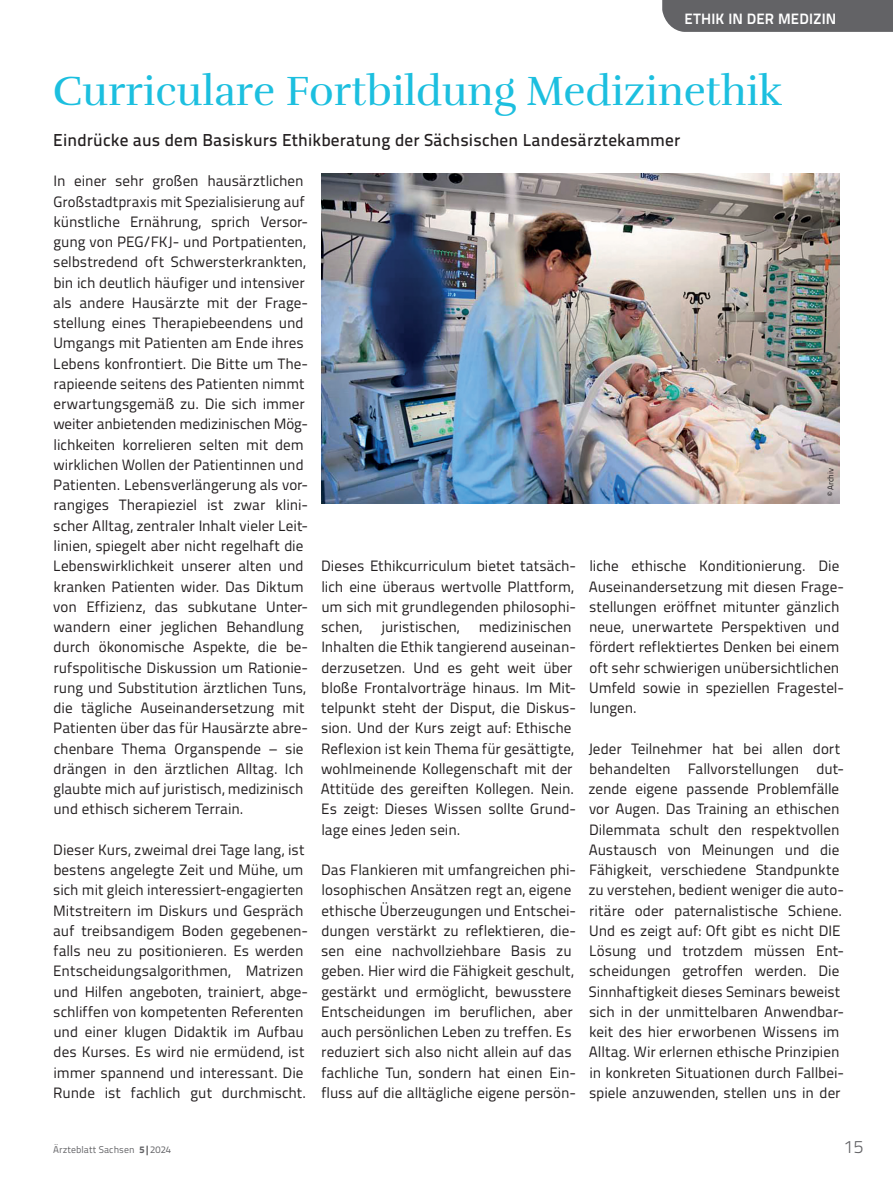
<style>
.page{position:relative;width:893px;height:1191px;background:#fff}
.page>*{position:absolute;margin:0;border:0;box-sizing:border-box;transform-origin:0 0}
.t1{font:42px "Rufina";color:#1cbfdf}
.t2{font:300 18px "Titillium Text";color:#636366}
.t3{font:500 17.25px "Titillium Text";letter-spacing:.01em;color:#231f20}
.t4{font:15px/20.2px "Titillium Text";color:#231f20}
.t5{font:700 15px "Titillium Text";letter-spacing:.01em;color:#fff}
.t6{font:9.75px "Titillium Text";letter-spacing:.01em;color:#636366}
.t7{font:8.25px "Titillium Text";color:#231f20}
.s1{font-weight:800}
</style>
<div class="page">
<div style="left:662px;top:0;width:231px;height:32px;background:#636366"></div>
<img style="left:321px;top:173px;width:519px;height:331px">
<p class="t5" style="left:685px;top:7px;width:153px">ETHIK IN DER MEDIZIN</p>
<h1 class="t1" style="left:53px;top:66px;width:731px">Curriculare Fortbildung Medizinethik</h1>
<p class="t3" style="left:53px;top:127px;width:629px">Eindrücke aus dem Basiskurs Ethikberatung der Sächsischen Landesärztekammer</p>
<p class="t4" style="left:53px;top:170px;width:256px">In einer sehr großen hausärztlichen Großstadtpraxis mit Spezialisierung auf künstliche Ernährung, sprich Versor&shy;gung von PEG/FKJ- und Portpatienten, selbstredend oft Schwersterkrankten, bin ich deutlich häufiger und intensiver als andere Hausärzte mit der Frage&shy;stellung eines Therapiebeendens und Umgangs mit Patienten am Ende ihres Lebens konfrontiert. Die Bitte um The&shy;rapieende seitens des Patienten nimmt erwartungsgemäß zu. Die sich immer weiter anbietenden medizinischen Mög&shy;lichkeiten korrelieren selten mit dem wirklichen Wollen der Patientinnen und Patienten. Lebensverlängerung als vor&shy;rangiges Therapieziel ist zwar klini&shy;scher Alltag, zentraler Inhalt vieler Leit&shy;linien, spiegelt aber nicht regelhaft die Lebenswirklichkeit unserer alten und kranken Patienten wider. Das Diktum von Effizienz, das subkutane Unter&shy;wandern einer jeglichen Behandlung durch ökonomische Aspekte, die be-- rufspolitische Diskussion um Rationie&shy;rung und Substitution ärztlichen Tuns, die tägliche Auseinandersetzung mit Patienten über das für Hausärzte abre&shy;chenbare Thema Organspende – sie drängen in den ärztlichen Alltag. Ich glaubte mich auf juristisch, medizinisch und ethisch sicherem Terrain.</p>
<p class="t4" style="left:53px;top:838px;width:256px">Dieser Kurs, zweimal drei Tage lang, ist bestens angelegte Zeit und Mühe, um sich mit gleich interessiert-engagierten Mitstreitern im Diskurs und Gespräch auf treibsandigem Boden gegebenen&shy;falls neu zu positionieren. Es werden Entscheidungsalgorithmen, Matrizen und Hilfen angeboten, trainiert, abge&shy;schliffen von kompetenten Referenten und einer klugen Didaktik im Aufbau des Kurses. Es wird nie ermüdend, ist immer spannend und interessant. Die Runde ist fachlich gut durchmischt.</p>
<p class="t7" style="left:825px;top:496px;width:30px;rotate:-90deg">© Archiv</p>
<p class="t4" style="left:321px;top:555px;width:256px">Dieses Ethikcurriculum bietet tatsäch&shy;lich eine überaus wertvolle Plattform, um sich mit grundlegenden philosophi&shy;schen,</p>
<p class="t4" style="left:321px;top:616px;width:257px;text-indent:158px">medizinischen Inhalten die Ethik tangierend auseinan&shy;derzusetzen. Und es geht weit über bloße Frontalvorträge hinaus. Im Mit&shy;telpunkt steht der Disput, die Diskus&shy;sion. Und der Kurs zeigt auf: Ethische Reflexion ist kein Thema für gesättigte, wohlmeinende Kollegenschaft mit der Attitüde des gereiften Kollegen. Nein.<br>Es zeigt: Dieses Wissen sollte Grund&shy;lage eines Jeden sein.</p>
<p class="t4" style="left:321px;top:859px;width:256px">Das Flankieren mit umfangreichen phi&shy;losophischen Ansätzen regt an, eigene ethische Überzeugungen und Entschei&shy;dungen verstärkt zu reflektieren, die&shy;sen eine nachvollziehbare Basis zu geben. Hier wird die Fähigkeit geschult, gestärkt und ermöglicht, bewusstere Entscheidungen im beruflichen, aber auch persönlichen Leben zu treffen. Es reduziert sich also nicht allein auf das fachliche Tun, sondern hat einen Ein&shy;fluss auf die alltägliche eigene persön-</p>
<p class="t4" style="left:381px;top:616px;width:80px">juristischen,</p>
<p class="t4" style="left:589px;top:555px;width:257px">liche ethische Konditionierung. Die Auseinandersetzung mit diesen Frage&shy;stellungen eröffnet mitunter gänzlich neue, unerwartete Perspektiven und fördert reflektiertes Denken bei einem oft sehr schwierigen unübersichtlichen Umfeld sowie in speziellen Fragestel&shy;lungen.</p>
<p class="t4" style="left:588px;top:737px;width:257px">Jeder Teilnehmer hat bei allen dort behandelten Fallvorstellungen dut&shy;zende eigene passende Problemfälle vor Augen. Das Training an ethischen Dilemmata schult den respektvollen Austausch von Meinungen und die Fähigkeit, verschiedene Standpunkte zu verstehen, bedient weniger die auto&shy;ritäre oder paternalistische Schiene.<br>Und es zeigt auf: Oft gibt es nicht DIE Lösung und trotzdem müssen Ent&shy;scheidungen getroffen werden. Die Sinnhaftigkeit dieses Seminars beweist sich in der unmittelbaren Anwendbar&shy;keit des hier erworbenen Wissens im Alltag. Wir erlernen ethische Prinzipien in konkreten Situationen durch Fallbei&shy;spiele anzuwenden, stellen uns in der</p>
<p class="t6" style="left:53px;top:1142px;width:119px">Ärzteblatt Sachsen <span class="s1">5|</span>2024</p>
<p class="t2" style="left:844px;top:1133px;width:21px">15</p>
</div>
